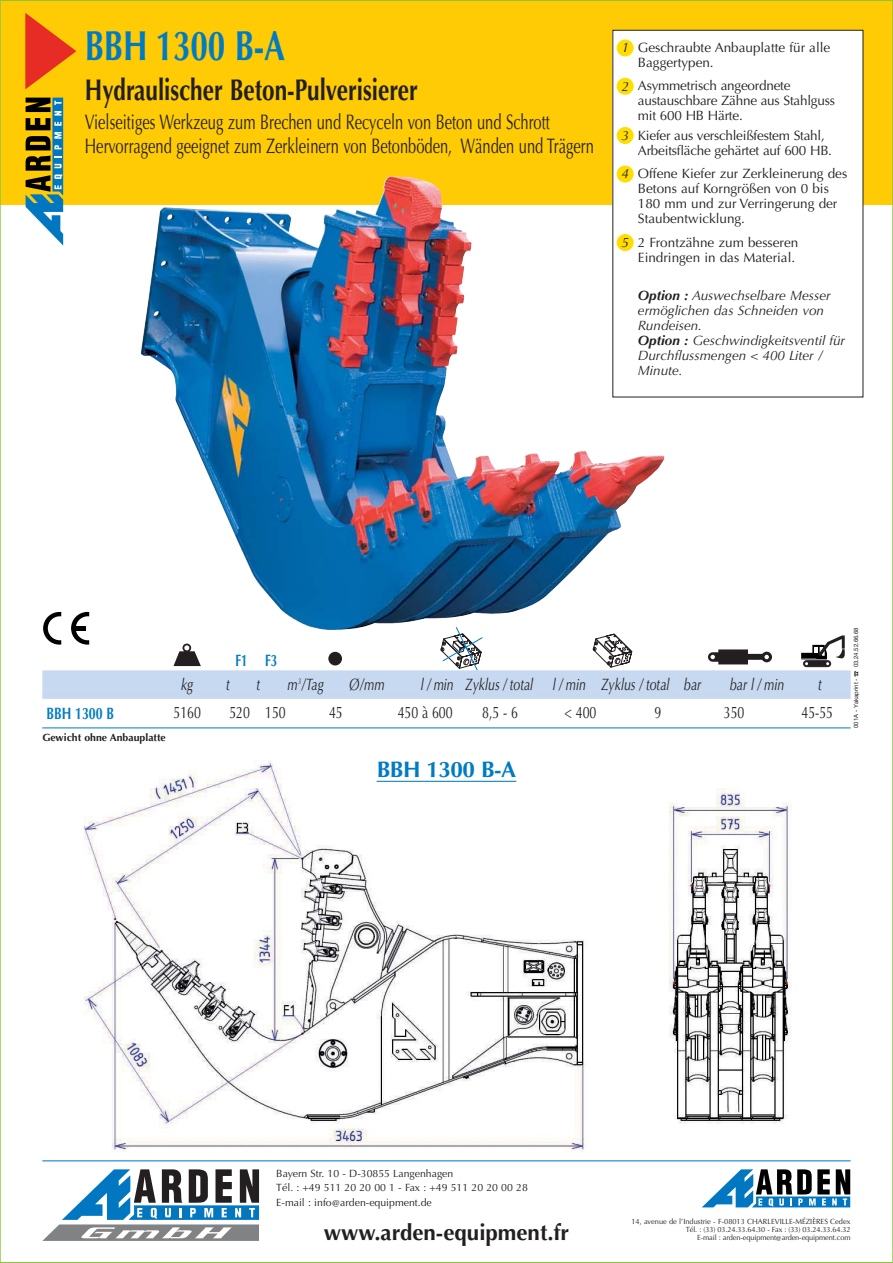
<style>
.page{position:relative;width:893px;height:1263px;background:#fff}
.page>*{position:absolute;margin:0;border:0;box-sizing:border-box;transform-origin:0 0}
.t1{font:700 42px "Optima";letter-spacing:-.005em;color:#007bc3;scale:.75 1}
.t2{font:700 30px "Optima";color:#231f20;scale:.75 1}
.t3{font:700 22.5px "Optima";color:#231f20}
.t4{font:700 22.5px "Optima";letter-spacing:-.02em;color:#007bc3}
.t5{font:21px/24px "Optima";color:#231f20;scale:.7 1}
.t6{font:italic 16.5px "Optima";color:#231f20;scale:.75 1}
.t7{font:16.5px "Optima";color:#231f20;scale:.75 1}
.t8{font:700 16.5px "Optima";color:#007bc3;scale:.75 1}
.t9{font:700 16.5px "Optima";color:#007bc3;scale:.7 1}
.t10{font:13.5px/15px "Optima";color:#231f20}
.t11{font:italic 13.5px/15px "Optima";color:#231f20}
.t12{font:10.5px/14.1px "Optima";color:#231f20}
.t13{font:700 10.5px "Optima";color:#231f20}
.t14{font:7.5px/8.2px "Optima";letter-spacing:-.015em;color:#231f20;text-align:right}
.t15{font:6px "Helvetica Neue";color:#231f20}
.s1{font-weight:700}
</style>
<div class="page">
<div style="left:0;top:0;width:892px;height:204px;background:#ffcb04"></div>
<svg style="left:25px;top:13px;width:51px;height:76px"></svg>
<img style="left:141px;top:176px;width:523px;height:454px">
<div style="left:42px;top:670px;width:808px;height:20px;background:#c7d9f0"></div>
<div style="left:42px;top:690px;width:808px;height:10px;background:#c7d9f0"></div>
<div style="left:42px;top:699px;width:808px;height:19px;background:#fff"></div>
<svg style="left:803px;top:661px;width:27px;height:6px"></svg>
<svg style="left:801px;top:635px;width:44px;height:30px"></svg>
<svg style="left:440px;top:627px;width:43px;height:44px"></svg>
<svg style="left:592px;top:634px;width:40px;height:34px"></svg>
<div style="left:328px;top:652px;width:14px;height:13px;background:#231f20;border-radius:50%"></div>
<svg style="left:173px;top:644px;width:28px;height:22px"></svg>
<svg style="left:708px;top:649px;width:64px;height:15px"></svg>
<svg style="left:43px;top:612px;width:18px;height:33px"></svg>
<svg style="left:71px;top:612px;width:18px;height:33px"></svg>
<hr style="left:73px;top:626px;width:13px;height:4px;background:#000">
<svg style="left:25px;top:98px;width:38px;height:148px"></svg>
<hr style="left:42px;top:1160px;width:808px;height:1px;background:#007bc3">
<hr style="left:42px;top:727px;width:808px;height:1px;background:#007bc3">
<img style="left:83px;top:761px;width:708px;height:391px">
<hr style="left:376px;top:781px;width:140px;height:1px;background:#007bc3">
<div style="left:613px;top:30px;width:250px;height:367px;background:#fff"></div>
<div style="left:616px;top:234px;width:17px;height:17px;background:#fd0;border-radius:50%"></div>
<div style="left:616px;top:166px;width:17px;height:17px;background:#fd0;border-radius:50%"></div>
<div style="left:616px;top:127px;width:17px;height:17px;background:#fd0;border-radius:50%"></div>
<div style="left:616px;top:78px;width:17px;height:17px;background:#fd0;border-radius:50%"></div>
<div style="left:616px;top:39px;width:17px;height:17px;background:#fd0;border-radius:50%"></div>
<svg style="left:42px;top:1169px;width:217px;height:72px"></svg>
<svg style="left:702px;top:1169px;width:148px;height:38px"></svg>
<h1 class="t1" style="left:85px;top:28px;width:268px">BBH 1300 B-A</h1>
<h2 class="t2" style="left:85px;top:78px;width:445px">Hydraulischer Beton-Pulverisierer</h2>
<h3 class="t5" style="left:85px;top:112px;width:728px">Vielseitiges Werkzeug zum Brechen und Recyceln von Beton und Schrott<br>Hervorragend geeignet zum Zerkleinern von Betonböden, Wänden und Trägern</h3>
<p class="t11" style="left:621px;top:42px;width:9px">1</p>
<p class="t11" style="left:621px;top:80px;width:9px">2</p>
<p class="t11" style="left:621px;top:129px;width:9px">3</p>
<p class="t11" style="left:621px;top:168px;width:9px">4</p>
<p class="t11" style="left:621px;top:236px;width:9px">5</p>
<p class="t10" style="left:638px;top:41px;width:194px">Geschraubte Anbauplatte für alle<br>Baggertypen.</p>
<p class="t10" style="left:638px;top:80px;width:198px">Asymmetrisch angeordnete austauschbare Zähne aus Stahlguss mit 600 HB Härte.</p>
<p class="t10" style="left:638px;top:129px;width:195px">Kiefer aus verschleißfestem Stahl,<br>Arbeitsfläche gehärtet auf 600 HB.</p>
<p class="t10" style="left:638px;top:167px;width:211px">Offene Kiefer zur Zerkleinerung des<br>Betons auf Korngrößen von 0 bis<br>180 mm und zur Verringerung der<br>Staubentwicklung.</p>
<p class="t10" style="left:638px;top:236px;width:162px">2 Frontzähne zum besseren<br>Eindringen in das Material.</p>
<p class="t11" style="left:638px;top:289px;width:209px"><span class="s1">Option :</span> Auswechselbare Messer ermöglichen das Schneiden von<br>Rundeisen.<br><span class="s1">Option :</span> Geschwindigkeitsventil für<br>Durchflussmengen &lt; 400 Liter /<br>Minute.</p>
<p class="t8" style="left:47px;top:706px;width:91px">BBH 1300 B</p>
<p class="t13" style="left:42px;top:734px;width:125px">Gewicht ohne Anbauplatte</p>
<p class="t9" style="left:235px;top:653px;width:62px">F1 F3</p>
<p class="t6" style="left:181px;top:678px;width:18px">kg</p>
<p class="t6" style="left:226px;top:678px;width:6px">t</p>
<p class="t6" style="left:256px;top:678px;width:6px">t</p>
<p class="t6" style="left:287px;top:678px;width:50px">m<sup>3</sup>/Tag</p>
<p class="t6" style="left:349px;top:678px;width:49px">Ø/mm</p>
<p class="t6" style="left:420px;top:678px;width:375px">l / min Zyklus / total l / min Zyklus / total bar</p>
<p class="t6" style="left:729px;top:678px;width:74px">bar l / min</p>
<p class="t6" style="left:818px;top:678px;width:6px">t</p>
<p class="t7" style="left:173px;top:706px;width:38px">5160</p>
<p class="t7" style="left:229px;top:706px;width:77px">520 150</p>
<p class="t7" style="left:329px;top:706px;width:20px">45</p>
<p class="t7" style="left:397px;top:706px;width:75px">450 à 600</p>
<p class="t7" style="left:482px;top:706px;width:49px">8,5 - 6</p>
<p class="t7" style="left:564px;top:706px;width:44px">&lt; 400</p>
<p class="t7" style="left:654px;top:706px;width:11px">9</p>
<p class="t7" style="left:723px;top:706px;width:29px">350</p>
<p class="t7" style="left:801px;top:706px;width:44px">45-55</p>
<h3 class="t4" style="left:376px;top:760px;width:141px">BBH 1300 B-A</h3>
<p class="t15" style="left:853px;top:728px;width:102px;rotate:-90deg">001A - Yakaprint - ☎ 03.24.52.66.68</p>
<p class="t12" style="left:276px;top:1168px;width:253px">Bayern Str. 10 - D-30855 Langenhagen<br>Tél. : +49 511 20 20 00 1 - Fax : +49 511 20 20 00 28<br>E-mail : info@arden-equipment.de</p>
<h3 class="t3" style="left:324px;top:1223px;width:247px">www.arden-equipment.fr</h3>
<p class="t14" style="left:631px;top:1218px;width:220px">14, avenue de l’Industrie - F-08013 CHARLEVILLE-MÉZIÈRES Cedex<br>Tél. : (33) 03.24.33.64.30 - Fax : (33) 03.24.33.64.32<br>E-mail : arden-equipment@arden-equipment.com</p>
</div>
